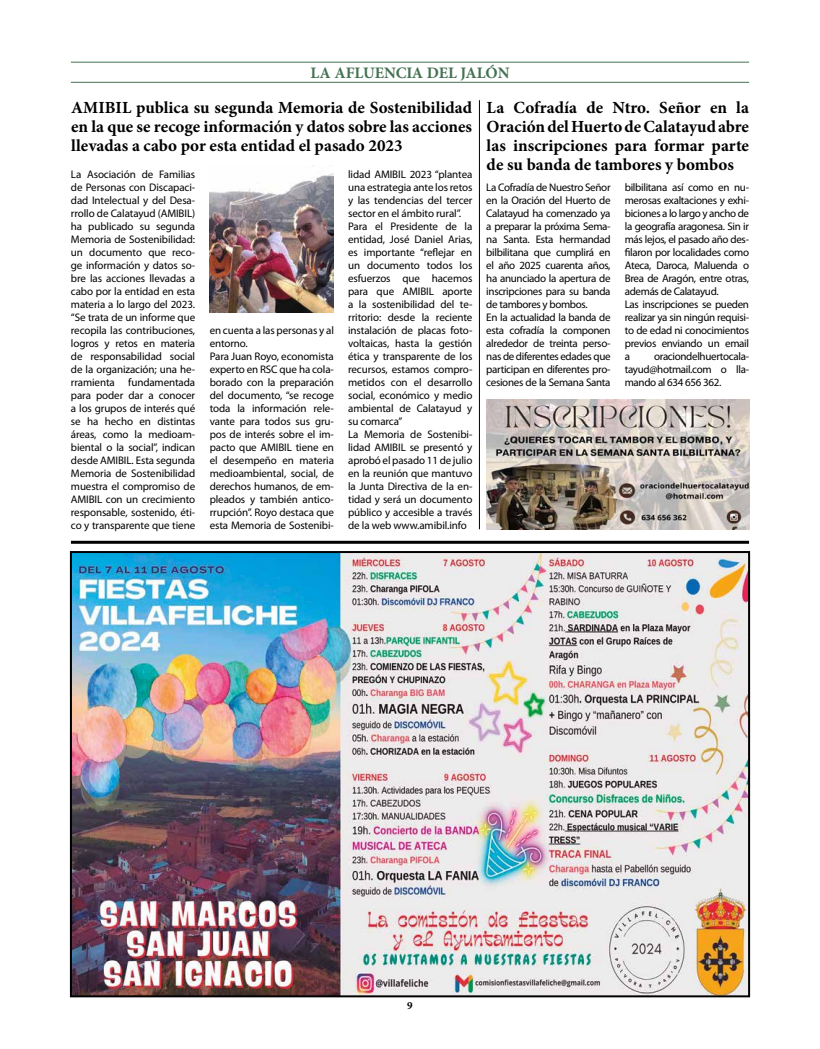
<style>
.page{position:relative;width:820px;height:1049px;background:#fff}
.page>*{position:absolute;margin:0;border:0;box-sizing:border-box;transform-origin:0 0}
.t1{font:700 17px/19px "Minion Pro";color:#000;text-align:justify}
.t2{font:700 16px "Minion Pro";color:#437151}
.t3{font:11px/13px "Myriad Pro";letter-spacing:-.015em;color:#000}
.t4{font:700 11px "Minion Pro";color:#000}
</style>
<div class="page">
<hr style="left:71px;top:62px;width:677px;height:1px;background:#437151">
<hr style="left:71px;top:82px;width:677px;height:1px;background:#437151">
<img style="left:73px;top:554px;width:673px;height:440px">
<div style="left:70px;top:551px;width:679px;height:446px;border:2px solid #000"></div>
<hr style="left:71px;top:541px;width:677px;height:3px;background:#000">
<hr style="left:478px;top:100px;width:1px;height:429px;background:#000">
<img style="left:209px;top:165px;width:124px;height:147px">
<img style="left:486px;top:399px;width:263px;height:130px">
<h2 class="t2" style="left:310px;top:62px;width:200px">LA AFLUENCIA DEL JALÓN</h2>
<h1 class="t1" style="left:71px;top:97px;width:402px">AMIBIL publica su segunda Memoria de Sostenibilidad en la que se recoge información y datos sobre las acciones llevadas a cabo por esta entidad el pasado 2023</h1>
<p class="t3" style="left:71px;top:168px;width:126px;text-align:justify">La Asociación de Familias de Personas con Discapaci&shy;dad Intelectual y del Desa&shy;rrollo de Calatayud (AMIBIL) ha publicado su segunda Memoria de Sostenibilidad: un documento que reco&shy;ge información y datos so&shy;bre las acciones llevadas a cabo por la entidad en esta materia a lo largo del 2023. “Se trata de un informe que recopila las contribuciones, logros y retos en materia de responsabilidad social de la organización; una he&shy;rramienta fundamentada para poder dar a conocer a los grupos de interés qué se ha hecho en distintas áreas, como la medioam&shy;biental o la social”, indican desde AMIBIL. Esta segunda Memoria de Sostenibilidad muestra el compromiso de AMIBIL con un crecimiento responsable, sostenido, éti&shy;co y transparente que tiene</p>
<h1 class="t1" style="left:486px;top:97px;width:264px">La Cofradía de Ntro. Señor en la Oración del Huerto de Calatayud abre las inscripciones para formar parte de su banda de tambores y bombos</h1>
<p class="t3" style="left:486px;top:181px;width:126px">La Cofradía de Nuestro Señor en la Oración del Huerto de<br>Calatayud ha comenzado ya a preparar la próxima Sema&shy;na Santa. Esta hermandad bilbilitana que cumplirá en el año 2025 cuarenta años, ha anunciado la apertura de inscripciones para su banda de tambores y bombos.<br>En la actualidad la banda de esta cofradía la componen alrededor de treinta perso&shy;nas de diferentes edades que participan en diferentes pro&shy;cesiones de la Semana Santa</p>
<p class="t3" style="left:624px;top:181px;width:126px">bilbilitana así como en nu&shy;merosas exaltaciones y exhi&shy;biciones a lo largo y ancho de la geografía aragonesa. Sin ir más lejos, el pasado año des&shy;filaron por localidades como<br>Ateca, Daroca, Maluenda o<br>Brea de Aragón, entre otras, además de Calatayud.<br>Las inscripciones se pueden realizar ya sin ningún requisi&shy;to de edad ni conocimientos previos enviando un email a</p>
<p class="t3" style="left:348px;top:168px;width:126px">lidad AMIBIL 2023 “plantea una estrategia ante los retos y las tendencias del tercer sector en el ámbito rural”.<br>Para el Presidente de la entidad, José Daniel Arias, es importante “reflejar en un documento todos los esfuerzos que hacemos para que AMIBIL aporte a la sostenibilidad del te&shy;rritorio: desde la reciente instalación de placas foto&shy;voltaicas, hasta la gestión ética y transparente de los recursos, estamos compro&shy;metidos con el desarrollo social, económico y medio ambiental de Calatayud y su comarca”<br>La Memoria de Sostenibi&shy;lidad AMIBIL se presentó y aprobó el pasado 11 de julio en la reunión que mantuvo la Junta Directiva de la en&shy;tidad y será un documento público y accesible a través de la web www.amibil.info</p>
<p class="t3" style="left:209px;top:324px;width:126px">en cuenta a las personas y al entorno.<br>Para Juan Royo, economista experto en RSC que ha cola&shy;borado con la preparación del documento, “se recoge toda la información rele&shy;vante para todos sus gru&shy;pos de interés sobre el im&shy;pacto que AMIBIL tiene en el desempeño en materia medioambiental, social, de derechos humanos, de em&shy;pleados y también antico&shy;rrupción”. Royo destaca que esta Memoria de Sostenibi-</p>
<p class="t3" style="left:624px;top:350px;width:126px;text-align:justify;text-indent:29px">oraciondelhuertocala&shy;tayud@hotmail.com o lla&shy;mando al 634 656 362.</p>
<p class="t4" style="left:407px;top:997px;width:7px">9</p>
</div>
